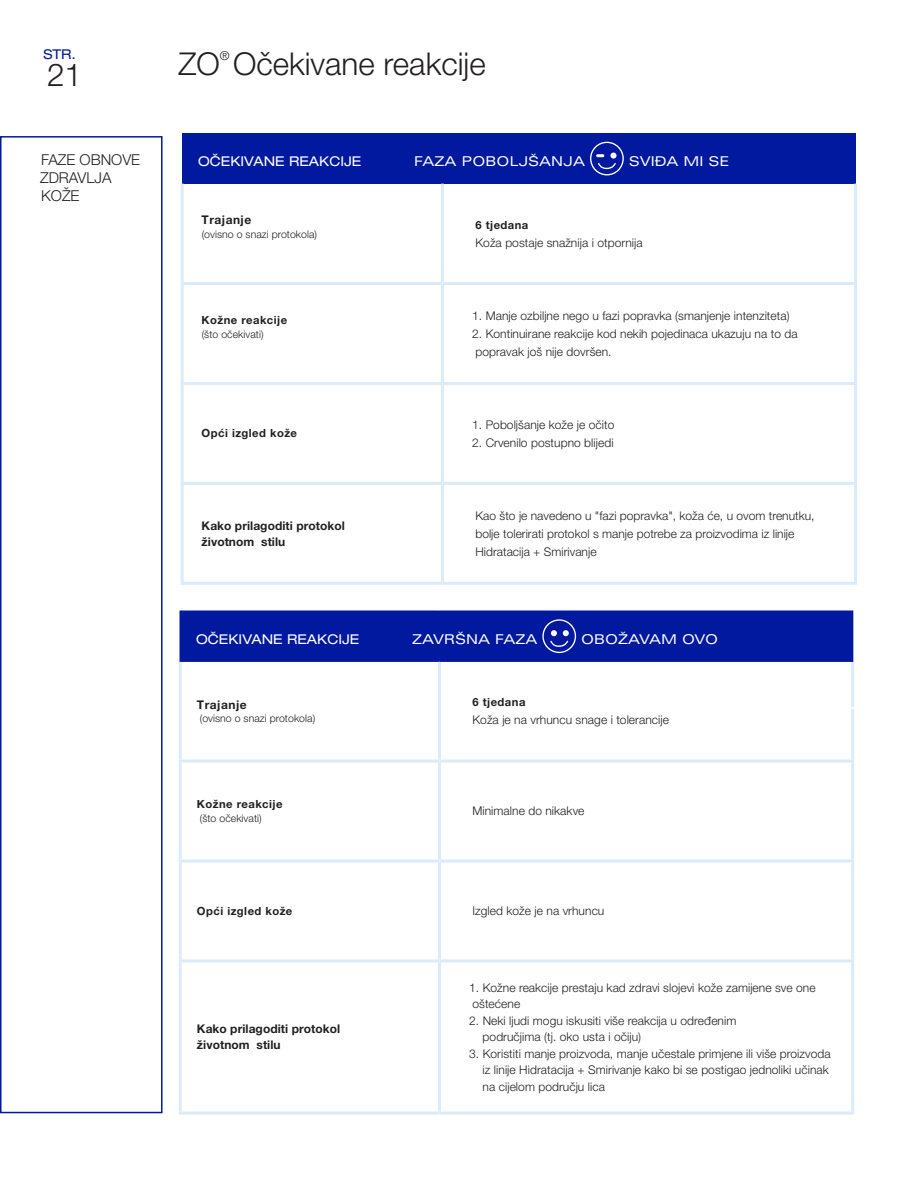
<style>
.page{position:relative;width:918px;height:1188px;background:#fff}
.page>*{position:absolute;margin:0;border:0;box-sizing:border-box;transform-origin:0 0}
.Page_Header_Level_1{font:300 31.5px "Helvetica Neue LT Pro";color:#231f20}
.Section_Level_2{font:300 15px/18px "Helvetica Neue LT Pro";color:#231f20}
.Subhead_Title_White{font:expanded 13.5px "Univers LT Std";color:#fff}
.Subhead_Title_White-2{font:expanded 13.5px "Helvetica Neue LT Pro";color:#fff}
.t1{font:expanded 13.5px "Helvetica Neue LT Pro";color:#00199f}
.Page_Header_Level_1-2{font:300 12.3px "Helvetica Neue LT Pro";color:#231f20}
.Body_Table{font:300 12px/16.5px "Helvetica Neue LT Pro";letter-spacing:.005em;color:#231f20}
.Body_Copy_Bold{font:700 12px/16.2px "Helvetica Neue LT Pro";letter-spacing:.005em;color:#231f20}
.Body_Copy_Bold-2{font:700 12px "Helvetica Neue LT Pro";letter-spacing:.04em;color:#231f20}
.Body_Copy_Bold-3{font:700 11.25px "Helvetica Neue LT Pro";letter-spacing:.04em;color:#231f20}
.Body_Table-2{font:300 10.5px "Helvetica Neue LT Pro";letter-spacing:.005em;color:#231f20}
</style>
<div class="page">
<div style="left:180px;top:611px;width:673px;height:50px;background:#00199f"></div>
<hr style="left:179px;top:662px;width:3px;height:98px;background:#dcebfa">
<hr style="left:438px;top:662px;width:3px;height:98px;background:#dcebfa">
<hr style="left:851px;top:662px;width:3px;height:98px;background:#dcebfa">
<hr style="left:179px;top:760px;width:260px;height:3px;background:#dcebfa">
<hr style="left:179px;top:763px;width:3px;height:97px;background:#dcebfa">
<hr style="left:439px;top:760px;width:415px;height:3px;background:#dcebfa">
<hr style="left:438px;top:763px;width:3px;height:97px;background:#dcebfa">
<hr style="left:851px;top:763px;width:3px;height:97px;background:#dcebfa">
<hr style="left:179px;top:860px;width:260px;height:3px;background:#dcebfa">
<hr style="left:179px;top:863px;width:3px;height:96px;background:#dcebfa">
<hr style="left:439px;top:860px;width:415px;height:3px;background:#dcebfa">
<hr style="left:438px;top:863px;width:3px;height:96px;background:#dcebfa">
<hr style="left:851px;top:863px;width:3px;height:96px;background:#dcebfa">
<hr style="left:179px;top:959px;width:260px;height:3px;background:#dcebfa">
<hr style="left:179px;top:962px;width:3px;height:150px;background:#dcebfa">
<hr style="left:439px;top:959px;width:415px;height:3px;background:#dcebfa">
<hr style="left:438px;top:962px;width:3px;height:150px;background:#dcebfa">
<hr style="left:851px;top:962px;width:3px;height:150px;background:#dcebfa">
<hr style="left:179px;top:1112px;width:260px;height:3px;background:#dcebfa">
<hr style="left:439px;top:1112px;width:415px;height:3px;background:#dcebfa">
<hr style="left:180px;top:610px;width:259px;height:2px;background:#00199f">
<hr style="left:439px;top:610px;width:414px;height:2px;background:#00199f">
<hr style="left:180px;top:660px;width:259px;height:2px;background:#00199f">
<hr style="left:439px;top:660px;width:414px;height:2px;background:#00199f">
<svg style="left:542px;top:619px;width:34px;height:34px"></svg>
<div style="left:182px;top:134px;width:674px;height:50px;background:#00199f"></div>
<hr style="left:181px;top:184px;width:3px;height:98px;background:#dcebfa">
<hr style="left:441px;top:184px;width:3px;height:98px;background:#dcebfa">
<hr style="left:854px;top:184px;width:3px;height:98px;background:#dcebfa">
<hr style="left:181px;top:282px;width:261px;height:3px;background:#dcebfa">
<hr style="left:181px;top:285px;width:3px;height:97px;background:#dcebfa">
<hr style="left:442px;top:282px;width:415px;height:3px;background:#dcebfa">
<hr style="left:441px;top:285px;width:3px;height:97px;background:#dcebfa">
<hr style="left:854px;top:285px;width:3px;height:97px;background:#dcebfa">
<hr style="left:181px;top:382px;width:261px;height:3px;background:#dcebfa">
<hr style="left:181px;top:385px;width:3px;height:97px;background:#dcebfa">
<hr style="left:442px;top:382px;width:415px;height:3px;background:#dcebfa">
<hr style="left:441px;top:385px;width:3px;height:97px;background:#dcebfa">
<hr style="left:854px;top:385px;width:3px;height:97px;background:#dcebfa">
<hr style="left:181px;top:482px;width:261px;height:3px;background:#dcebfa">
<hr style="left:181px;top:485px;width:3px;height:97px;background:#dcebfa">
<hr style="left:442px;top:482px;width:415px;height:3px;background:#dcebfa">
<hr style="left:441px;top:485px;width:3px;height:97px;background:#dcebfa">
<hr style="left:854px;top:485px;width:3px;height:97px;background:#dcebfa">
<hr style="left:181px;top:582px;width:261px;height:3px;background:#dcebfa">
<hr style="left:442px;top:582px;width:415px;height:3px;background:#dcebfa">
<svg style="left:590px;top:142px;width:34px;height:33px"></svg>
<hr style="left:782px;top:707px;width:108px;height:2px;background:#fff">
<div style="left:0;top:136px;width:163px;height:977px;border:2px solid #00199f"></div>
<p class="t1" style="left:43px;top:46px;width:34px">STR.</p>
<h1 class="Page_Header_Level_1" style="left:47px;top:55px;width:37px">21</h1>
<p class="Section_Level_2" style="left:40px;top:150px;width:102px">FAZE OBNOVE<br>ZDRAVLJA<br>KOŽE</p>
<p class="Page_Header_Level_1-2" style="left:220px;top:49px;width:11px">®</p>
<p class="Page_Header_Level_1" style="left:178px;top:44px;width:309px">ZO Očekivane reakcije</p>
<p class="Subhead_Title_White-2" style="left:198px;top:154px;width:165px">OČEKIVANE REAKCIJE</p>
<p class="Subhead_Title_White" style="left:414px;top:154px;width:172px">FAZA POBOLJŠANJA</p>
<p class="Subhead_Title_White" style="left:629px;top:154px;width:102px">SVIĐA MI SE</p>
<p class="Body_Copy_Bold-2" style="left:202px;top:213px;width:51px">Trajanje</p>
<p class="Body_Table-2" style="left:202px;top:228px;width:117px">(ovisno o snazi protokola)</p>
<p class="Body_Copy_Bold-3" style="left:202px;top:313px;width:87px">Kožne reakcije</p>
<p class="Body_Table-2" style="left:202px;top:327px;width:64px">(što očekivati)</p>
<p class="Body_Copy_Bold-3" style="left:202px;top:426px;width:97px">Opći izgled kože</p>
<p class="Body_Copy_Bold-3" style="left:475px;top:218px;width:54px">6 tjedana</p>
<p class="Body_Table" style="left:475px;top:234px;width:169px">Koža postaje snažnija i otpornija</p>
<p class="Body_Table" style="left:472px;top:307px;width:319px">1. Manje ozbiljne nego u fazi popravka (smanjenje intenziteta)</p>
<p class="Body_Table" style="left:472px;top:324px;width:327px;line-height:18px">2. Kontinuirane reakcije kod nekih pojedinaca ukazuju na to da popravak još nije dovršen.</p>
<p class="Body_Table" style="left:472px;top:416px;width:144px">1. Poboljšanje kože je očito</p>
<p class="Body_Table" style="left:472px;top:434px;width:143px">2. Crvenilo postupno blijedi</p>
<p class="Body_Copy_Bold" style="left:202px;top:517px;width:145px">Kako prilagoditi protokol životnom stilu</p>
<p class="Body_Table" style="left:475px;top:506px;width:341px;line-height:18px">Kao što je navedeno u "fazi popravka", koža će, u ovom trenutku, bolje tolerirati protokol s manje potrebe za proizvodima iz linije<br>Hidratacija + Smirivanje</p>
<p class="Subhead_Title_White-2" style="left:196px;top:632px;width:165px">OČEKIVANE REAKCIJE</p>
<p class="Subhead_Title_White" style="left:412px;top:631px;width:127px">ZAVRŠNA FAZA</p>
<p class="Subhead_Title_White" style="left:581px;top:631px;width:139px">OBOŽAVAM OVO</p>
<p class="Body_Copy_Bold-2" style="left:197px;top:697px;width:51px">Trajanje</p>
<p class="Body_Table-2" style="left:200px;top:712px;width:117px">(ovisno o snazi protokola)</p>
<p class="Body_Copy_Bold-3" style="left:197px;top:797px;width:87px">Kožne reakcije</p>
<p class="Body_Table-2" style="left:200px;top:812px;width:64px">(što očekivati)</p>
<p class="Body_Copy_Bold-3" style="left:472px;top:695px;width:54px">6 tjedana</p>
<p class="Body_Table" style="left:472px;top:711px;width:198px">Koža je na vrhuncu snage i tolerancije</p>
<p class="Body_Table" style="left:472px;top:803px;width:114px">Minimalne do nikakve</p>
<p class="Body_Copy_Bold-3" style="left:197px;top:904px;width:97px">Opći izgled kože</p>
<p class="Body_Table" style="left:472px;top:902px;width:133px">Izgled kože je na vrhuncu</p>
<p class="Body_Copy_Bold" style="left:197px;top:1021px;width:145px">Kako prilagoditi protokol životnom stilu</p>
<p class="Body_Table" style="left:469px;top:979px;width:348px">1. Kožne reakcije prestaju kad zdravi slojevi kože zamijene sve one oštećene</p>
<p class="Body_Table" style="left:483px;top:1012px;width:255px;text-indent:-14px">2. Neki ljudi mogu iskusiti više reakcija u određenim područjima (tj. oko usta i očiju)</p>
<p class="Body_Table" style="left:483px;top:1045px;width:349px;text-indent:-14px">3. Koristiti manje proizvoda, manje učestale primjene ili više proizvoda iz linije Hidratacija + Smirivanje kako bi se postigao jednoliki učinak na cijelom području lica</p>
</div>
